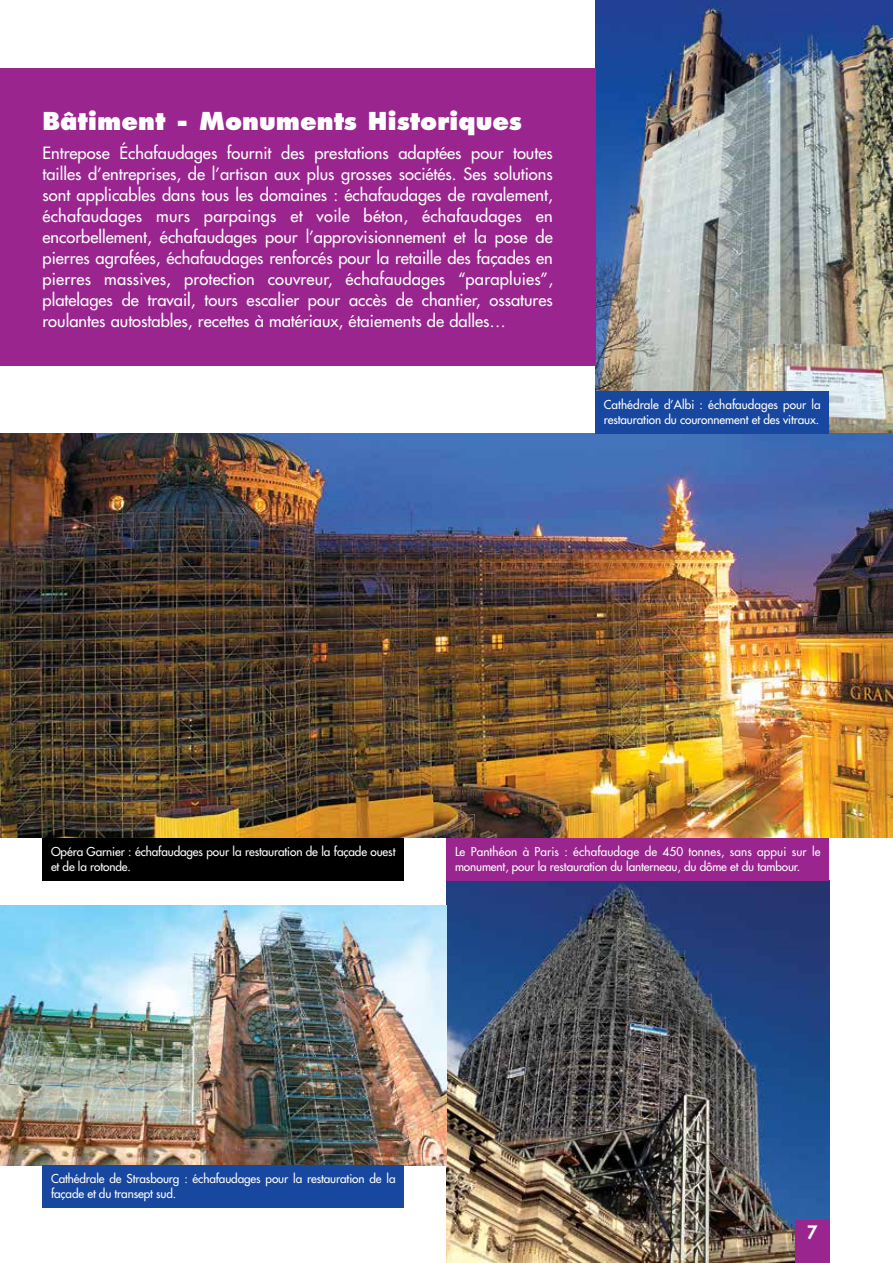
<style>
.page{position:relative;width:893px;height:1263px;background:#fff}
.page>*{position:absolute;margin:0;border:0;box-sizing:border-box;transform-origin:0 0}
.t1{font:800 24px "Futura";color:#fff}
.t2{font:800 18px "Futura";color:#fff}
.t3{font:16.5px/21px "Futura";color:#fff;text-align:justify}
.t4{font:12px/15px "Futura";letter-spacing:-.01em;color:#fff}
</style>
<div class="page">
<img style="left:595px;top:0;width:298px;height:434px">
<div style="left:0;top:68px;width:595px;height:298px;background:#9a258f"></div>
<img style="left:0;top:434px;width:893px;height:404px">
<div style="left:43px;top:838px;width:361px;height:42px;background:#000"></div>
<img style="left:446px;top:880px;width:383px;height:383px">
<div style="left:446px;top:838px;width:383px;height:42px;background:#9a258f"></div>
<div style="left:595px;top:391px;width:234px;height:43px;background:#17479e"></div>
<img style="left:0;top:906px;width:446px;height:259px">
<div style="left:43px;top:1165px;width:361px;height:43px;background:#17479e"></div>
<div style="left:795px;top:1220px;width:34px;height:43px;background:#9a258f"></div>
<h1 class="t1" style="left:43px;top:106px;width:481px">Bâtiment - Monuments Historiques</h1>
<p class="t3" style="left:43px;top:142px;width:512px">Entrepose échafaudages fournit des prestations adaptées pour toutes tailles d’entreprises, de l’artisan aux plus grosses sociétés. Ses solutions sont applicables dans tous les domaines : échafaudages de ravalement, échafaudages murs parpaings et voile béton, échafaudages en encorbellement, échafaudages pour l’approvisionnement et la pose de pierres agrafées, échafaudages renforcés pour la retaille des façades en pierres massives, protection couvreur, échafaudages “parapluies”, platelages de travail, tours escalier pour accès de chantier, ossatures roulantes autostables, recettes à matériaux, étaiements de dalles…</p>
<p class="t4" style="left:604px;top:397px;width:218px">Cathédrale d’Albi : échafaudages pour la restauration du couronnement et des vitraux.</p>
<p class="t4" style="left:51px;top:844px;width:346px">Opéra Garnier : échafaudages pour la restauration de la façade ouest et de la rotonde.</p>
<p class="t4" style="left:455px;top:844px;width:367px">Le Panthéon à Paris : échafaudage de 450 tonnes, sans appui sur le monument, pour la restauration du lanterneau, du dôme et du tambour.</p>
<p class="t4" style="left:51px;top:1171px;width:346px">Cathédrale de Strasbourg : échafaudages pour la restauration de la façade et du transept sud.</p>
<p class="t2" style="left:807px;top:1220px;width:12px">7</p>
</div>
